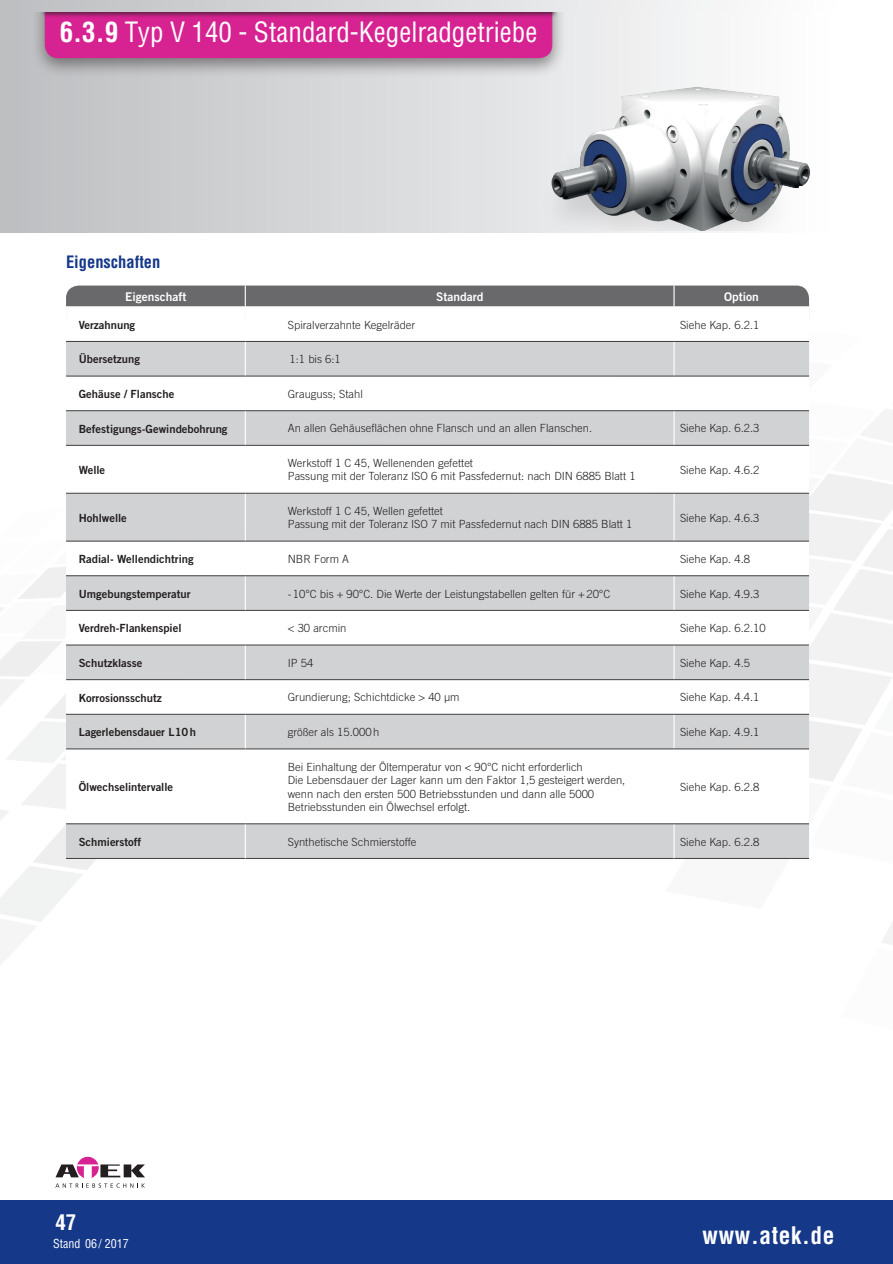
<style>
.page{position:relative;width:893px;height:1264px;background:#fff}
.page>*{position:absolute;margin:0;border:0;box-sizing:border-box;transform-origin:0 0}
.t1{font:condensed 27px "Context S Si";color:#fff}
.t2{font:700 condensed 23.4px "Context S Si";letter-spacing:.025em;color:#fff}
.t3{font:700 condensed 21px "Context S Si";color:#fff}
.t4{font:700 condensed 16.5px "Context S Si";color:#153889}
.t5{font:12px "Trade Gothic Bold Two";color:#fff}
.t6{font:condensed 12px "Context S Si";color:#fff}
.t7{font:300 11.25px/13.5px "Trade Gothic";color:#231f20}
.t8{font:11.25px "Trade Gothic Bold Two";color:#231f20}
.s1{font-weight:700}
</style>
<div class="page">
<img style="left:0;top:341px;width:893px;height:847px">
<div style="left:0;top:1199px;width:893px;height:65px;background:#153889"></div>
<svg style="left:55px;top:1156px;width:90px;height:31px"></svg>
<div style="left:0;top:0;width:886px;height:233px;background:linear-gradient(to right,#bdbec1,#fff)"></div>
<div style="left:31px;top:0;width:536px;height:78px;background:#231f20;opacity:.5"></div>
<img style="left:505px;top:75px;width:316px;height:156px">
<svg style="left:45px;top:12px;width:509px;height:46px;background:#d0228d"></svg>
<svg style="left:0;top:0;width:886px;height:12px"></svg>
<svg style="left:66px;top:342px;width:179px;height:516px"></svg>
<div style="left:246px;top:342px;width:563px;height:516px;background:#d1d2d4"></div>
<svg style="left:246px;top:377px;width:563px;height:446px"></svg>
<svg style="left:675px;top:411px;width:134px;height:447px;fill:#d6d6d7"></svg>
<hr style="left:674px;top:858px;width:135px;height:1px;background:#3e3e3f">
<hr style="left:66px;top:858px;width:179px;height:1px;background:#3e3e3f">
<hr style="left:245px;top:858px;width:429px;height:1px;background:#3e3e3f">
<div style="left:66px;top:285px;width:743px;height:21px;background:#69696c"></div>
<hr style="left:245px;top:376px;width:1px;height:34px;background:#fff">
<hr style="left:674px;top:376px;width:1px;height:34px;background:#fff">
<hr style="left:245px;top:411px;width:1px;height:34px;background:#fff">
<hr style="left:674px;top:411px;width:1px;height:34px;background:#fff">
<hr style="left:245px;top:445px;width:1px;height:48px;background:#fff">
<hr style="left:674px;top:445px;width:1px;height:48px;background:#fff">
<hr style="left:245px;top:493px;width:1px;height:48px;background:#fff">
<hr style="left:674px;top:493px;width:1px;height:48px;background:#fff">
<hr style="left:245px;top:541px;width:1px;height:34px;background:#fff">
<hr style="left:674px;top:541px;width:1px;height:34px;background:#fff">
<hr style="left:245px;top:576px;width:1px;height:34px;background:#fff">
<hr style="left:674px;top:576px;width:1px;height:34px;background:#fff">
<hr style="left:245px;top:610px;width:1px;height:35px;background:#fff">
<hr style="left:674px;top:610px;width:1px;height:35px;background:#fff">
<hr style="left:245px;top:645px;width:1px;height:34px;background:#fff">
<hr style="left:674px;top:645px;width:1px;height:34px;background:#fff">
<hr style="left:245px;top:680px;width:1px;height:34px;background:#fff">
<hr style="left:674px;top:680px;width:1px;height:34px;background:#fff">
<hr style="left:245px;top:714px;width:1px;height:35px;background:#fff">
<hr style="left:674px;top:714px;width:1px;height:35px;background:#fff">
<hr style="left:245px;top:749px;width:1px;height:74px;background:#fff">
<hr style="left:674px;top:749px;width:1px;height:74px;background:#fff">
<hr style="left:245px;top:824px;width:1px;height:34px;background:#fff">
<hr style="left:674px;top:824px;width:1px;height:34px;background:#fff">
<hr style="left:245px;top:342px;width:1px;height:34px;background:#fff">
<hr style="left:674px;top:342px;width:1px;height:34px;background:#fff">
<hr style="left:674px;top:341px;width:135px;height:1px;background:#3e3e3f">
<hr style="left:674px;top:376px;width:135px;height:1px;background:#3e3e3f">
<hr style="left:66px;top:410px;width:179px;height:1px;background:#3e3e3f">
<hr style="left:245px;top:410px;width:429px;height:1px;background:#3e3e3f">
<hr style="left:674px;top:410px;width:135px;height:1px;background:#3e3e3f">
<hr style="left:66px;top:445px;width:179px;height:1px;background:#3e3e3f">
<hr style="left:245px;top:445px;width:429px;height:1px;background:#3e3e3f">
<hr style="left:674px;top:445px;width:135px;height:1px;background:#3e3e3f">
<hr style="left:66px;top:493px;width:179px;height:1px;background:#3e3e3f">
<hr style="left:245px;top:493px;width:429px;height:1px;background:#3e3e3f">
<hr style="left:674px;top:493px;width:135px;height:1px;background:#3e3e3f">
<hr style="left:66px;top:541px;width:179px;height:1px;background:#3e3e3f">
<hr style="left:245px;top:541px;width:429px;height:1px;background:#3e3e3f">
<hr style="left:674px;top:541px;width:135px;height:1px;background:#3e3e3f">
<hr style="left:66px;top:575px;width:179px;height:1px;background:#3e3e3f">
<hr style="left:245px;top:575px;width:429px;height:1px;background:#3e3e3f">
<hr style="left:674px;top:575px;width:135px;height:1px;background:#3e3e3f">
<hr style="left:66px;top:610px;width:179px;height:1px;background:#3e3e3f">
<hr style="left:245px;top:610px;width:429px;height:1px;background:#3e3e3f">
<hr style="left:674px;top:610px;width:135px;height:1px;background:#3e3e3f">
<hr style="left:66px;top:645px;width:179px;height:1px;background:#3e3e3f">
<hr style="left:245px;top:645px;width:429px;height:1px;background:#3e3e3f">
<hr style="left:674px;top:645px;width:135px;height:1px;background:#3e3e3f">
<hr style="left:66px;top:679px;width:179px;height:1px;background:#3e3e3f">
<hr style="left:245px;top:679px;width:429px;height:1px;background:#3e3e3f">
<hr style="left:674px;top:679px;width:135px;height:1px;background:#3e3e3f">
<hr style="left:66px;top:714px;width:179px;height:1px;background:#3e3e3f">
<hr style="left:245px;top:714px;width:429px;height:1px;background:#3e3e3f">
<hr style="left:674px;top:714px;width:135px;height:1px;background:#3e3e3f">
<hr style="left:66px;top:749px;width:179px;height:1px;background:#3e3e3f">
<hr style="left:245px;top:749px;width:429px;height:1px;background:#3e3e3f">
<hr style="left:674px;top:749px;width:135px;height:1px;background:#3e3e3f">
<hr style="left:66px;top:823px;width:179px;height:1px;background:#3e3e3f">
<hr style="left:245px;top:823px;width:429px;height:1px;background:#3e3e3f">
<hr style="left:674px;top:823px;width:135px;height:1px;background:#3e3e3f">
<hr style="left:66px;top:341px;width:179px;height:1px;background:#3e3e3f">
<hr style="left:245px;top:341px;width:429px;height:1px;background:#3e3e3f">
<hr style="left:66px;top:376px;width:179px;height:1px;background:#3e3e3f">
<hr style="left:245px;top:376px;width:429px;height:1px;background:#3e3e3f">
<h1 class="t1" style="left:60px;top:15px;width:479px"><span class="s1">6.3.9</span> Typ V 140 - Standard-Kegelradgetriebe</h1>
<h3 class="t4" style="left:66px;top:252px;width:96px">Eigenschaften</h3>
<p class="t5" style="left:125px;top:289px;width:63px">Eigenschaft</p>
<p class="t5" style="left:436px;top:289px;width:49px">Standard</p>
<p class="t5" style="left:724px;top:289px;width:36px">Option</p>
<p class="t8" style="left:79px;top:318px;width:58px">Verzahnung</p>
<p class="t7" style="left:288px;top:318px;width:129px">Spiralverzahnte Kegelräder</p>
<p class="t7" style="left:680px;top:318px;width:81px">Siehe Kap. 6.2.1</p>
<p class="t8" style="left:79px;top:352px;width:63px">Übersetzung</p>
<p class="t7" style="left:290px;top:352px;width:53px">1:1 bis 6:1</p>
<p class="t8" style="left:79px;top:387px;width:97px">Gehäuse / Flansche</p>
<p class="t7" style="left:288px;top:387px;width:77px">Grauguss; Stahl</p>
<p class="t8" style="left:79px;top:422px;width:150px">Befestigungs-Gewindebohrung</p>
<p class="t7" style="left:288px;top:421px;width:306px">An allen Gehäuseflächen ohne Flansch und an allen Flanschen.</p>
<p class="t7" style="left:680px;top:421px;width:81px">Siehe Kap. 6.2.3</p>
<p class="t8" style="left:79px;top:463px;width:28px">Welle</p>
<p class="t7" style="left:288px;top:456px;width:349px">Werkstoff 1 C 45, Wellenenden gefettet<br>Passung mit der Toleranz ISO 6 mit Passfedernut: nach DIN 6885 Blatt 1</p>
<p class="t7" style="left:680px;top:463px;width:81px">Siehe Kap. 4.6.2</p>
<p class="t8" style="left:79px;top:511px;width:50px">Hohlwelle</p>
<p class="t7" style="left:288px;top:504px;width:346px">Werkstoff 1 C 45, Wellen gefettet<br>Passung mit der Toleranz ISO 7 mit Passfedernut nach DIN 6885 Blatt 1</p>
<p class="t7" style="left:680px;top:511px;width:81px">Siehe Kap. 4.6.3</p>
<p class="t8" style="left:79px;top:552px;width:116px">Radial- Wellendichtring</p>
<p class="t7" style="left:288px;top:552px;width:63px">NBR Form A</p>
<p class="t7" style="left:680px;top:552px;width:72px">Siehe Kap. 4.8</p>
<p class="t8" style="left:79px;top:587px;width:113px">Umgebungstemperatur</p>
<p class="t7" style="left:288px;top:587px;width:324px">-10°C bis + 90°C. Die Werte der Leistungstabellen gelten für +20°C</p>
<p class="t7" style="left:680px;top:587px;width:81px">Siehe Kap. 4.9.3</p>
<p class="t8" style="left:79px;top:621px;width:104px">Verdreh-Flankenspiel</p>
<p class="t7" style="left:288px;top:621px;width:60px">&lt; 30 arcmin</p>
<p class="t7" style="left:680px;top:621px;width:87px">Siehe Kap. 6.2.10</p>
<p class="t8" style="left:79px;top:656px;width:65px">Schutzklasse</p>
<p class="t7" style="left:288px;top:656px;width:27px">IP 54</p>
<p class="t7" style="left:680px;top:656px;width:72px">Siehe Kap. 4.5</p>
<p class="t8" style="left:79px;top:690px;width:85px">Korrosionsschutz</p>
<p class="t7" style="left:288px;top:690px;width:173px">Grundierung; Schichtdicke &gt; 40 µm</p>
<p class="t7" style="left:680px;top:690px;width:81px">Siehe Kap. 4.4.1</p>
<p class="t8" style="left:79px;top:725px;width:119px">Lagerlebensdauer L10h</p>
<p class="t7" style="left:288px;top:725px;width:93px">größer als 15.000h</p>
<p class="t7" style="left:680px;top:725px;width:81px">Siehe Kap. 4.9.1</p>
<p class="t8" style="left:79px;top:780px;width:96px">Ölwechselintervalle</p>
<p class="t7" style="left:288px;top:760px;width:339px">Bei Einhaltung der Öltemperatur von &lt; 90°C nicht erforderlich<br>Die Lebensdauer der Lager kann um den Faktor 1,5 gesteigert werden, wenn nach den ersten 500 Betriebsstunden und dann alle 5000<br>Betriebsstunden ein Ölwechsel erfolgt.</p>
<p class="t7" style="left:680px;top:780px;width:81px">Siehe Kap. 6.2.8</p>
<p class="t8" style="left:79px;top:835px;width:64px">Schmierstoff</p>
<p class="t7" style="left:288px;top:835px;width:130px">Synthetische Schmierstoffe</p>
<p class="t7" style="left:680px;top:835px;width:81px">Siehe Kap. 6.2.8</p>
<h3 class="t3" style="left:55px;top:1210px;width:22px">47</h3>
<p class="t6" style="left:53px;top:1236px;width:77px">Stand 06/ 2017</p>
<h2 class="t2" style="left:703px;top:1220px;width:133px">www.atek.de</h2>
</div>
